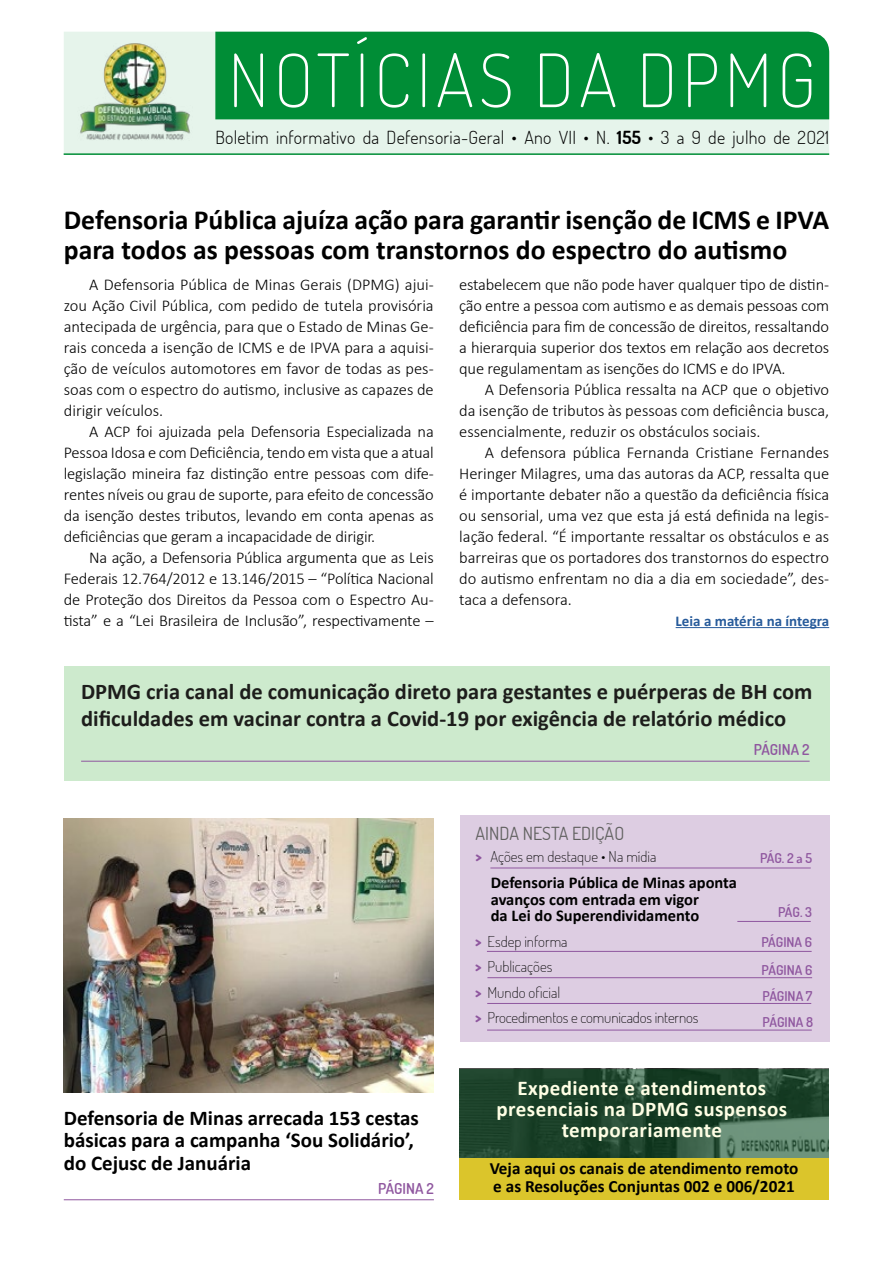
<style>
.page{position:relative;width:893px;height:1263px;background:#fff}
.page>*{position:absolute;margin:0;border:0;box-sizing:border-box;transform-origin:0 0}
.t1{font:200 73.5px "Dosis";letter-spacing:.065em;color:#fff}
.t2{font:700 27.75px/30px "Calibri";color:#000}
.t3{font:700 22.5px/27px "Calibri";color:#1d1d1b}
.t4{font:700 21px/22.5px "Calibri";color:#000}
.t5{font:700 21px/21px "Calibri";letter-spacing:.02em;color:#ffffe5;text-align:center}
.t6{font:300 18px "Dosis";letter-spacing:.015em;color:#000}
.t7{font:18px "Dosis";color:#616160}
.t8{font:700 17.25px/17.2px "Calibri";color:#000}
.t9{font:300 16.5px/21px "Calibri";letter-spacing:-.01em;color:#000;text-align:justify}
.t10{font:700 16.5px/16.5px "Calibri";color:#000}
.t11{font:200 15px/25.5px "Dosis";color:#000}
.t12{font:700 15px "Calibri";color:#275b9b}
.t13{font:600 15px "Dosis";color:#8f579f}
.t14{font:600 13.5px "Dosis";color:#8f579f}
.s1{font-weight:700}
.s2{font-weight:800;color:#8f579f}
</style>
<div class="page">
<div style="left:64px;top:666px;width:765px;height:114px;background:#cdeacd"></div>
<div style="left:64px;top:32px;width:765px;height:121px;background:#e6f4eb"></div>
<img style="left:78px;top:34px;width:115px;height:114px">
<div style="left:215px;top:32px;width:614px;height:87px;background:#008d36"></div>
<hr style="left:64px;top:153px;width:765px;height:2px;background:#008d36">
<div style="left:460px;top:816px;width:369px;height:226px;background:#ddcde2"></div>
<hr style="left:487px;top:1003px;width:324px;height:1px;background:#8f579f">
<hr style="left:487px;top:951px;width:325px;height:1px;background:#8f579f">
<hr style="left:487px;top:977px;width:325px;height:1px;background:#8f579f">
<svg style="left:459px;top:1069px;width:370px;height:89px;background:#264c34"></svg>
<div style="left:459px;top:1158px;width:370px;height:41px;background:#dbc52b"></div>
<hr style="left:81px;top:761px;width:729px;height:1px;background:#8f579f">
<hr style="left:490px;top:868px;width:321px;height:1px;background:#8f579f">
<hr style="left:64px;top:1199px;width:370px;height:1px;background:#8f579f">
<hr style="left:676px;top:627px;width:153px;height:1px;background:#275b9b">
<img style="left:64px;top:819px;width:370px;height:274px">
<hr style="left:737px;top:921px;width:74px;height:1px;background:#8f579f">
<hr style="left:487px;top:1030px;width:325px;height:1px;background:#8f579f">
<h1 class="t1" style="left:228px;top:32px;width:589px">NOTÍCIAS DA DPMG</h1>
<p class="t6" style="left:215px;top:126px;width:615px">Boletim informativo da Defensoria-Geral • Ano VII • N. <span class="s1">155</span> • 3 a 9 de julho de 2O21</p>
<h2 class="t2" style="left:64px;top:205px;width:767px">Defensoria Pública ajuíza ação para garantir isenção de ICMS e IPVA para todos as pessoas com transtornos do espectro do autismo</h2>
<p class="t9" style="left:459px;top:274px;width:371px">estabelecem que não pode haver qualquer tipo de distin&shy;ção entre a pessoa com autismo e as demais pessoas com deficiência para fim de concessão de direitos, ressaltando a hierarquia superior dos textos em relação aos decretos que regulamentam as isenções do ICMS e do IPVA.</p>
<p class="t9" style="left:459px;top:379px;width:371px;text-indent:26px">A Defensoria Pública ressalta na ACP que o objetivo da isenção de tributos às pessoas com deficiência busca, essencialmente, reduzir os obstáculos sociais.</p>
<p class="t9" style="left:459px;top:442px;width:371px;text-indent:26px">A defensora pública Fernanda Cristiane Fernandes Heringer Milagres, uma das autoras da ACP, ressalta que é importante debater não a questão da deficiência física ou sensorial, uma vez que esta já está definida na legis&shy;lação federal. “É importante ressaltar os obstáculos e as barreiras que os portadores dos transtornos do espectro do autismo enfrentam no dia a dia em sociedade”, des&shy;taca a defensora.</p>
<p class="t12" style="left:676px;top:611px;width:155px">Leia a matéria na íntegra</p>
<p class="t9" style="left:64px;top:274px;width:371px;text-indent:26px">A Defensoria Pública de Minas Gerais (DPMG) ajui&shy;zou Ação Civil Pública, com pedido de tutela provisória antecipada de urgência, para que o Estado de Minas Ge&shy;rais conceda a isenção de ICMS e de IPVA para a aquisi&shy;ção de veículos automotores em favor de todas as pes&shy;soas com o espectro do autismo, inclusive as capazes de dirigir veículos.</p>
<p class="t9" style="left:64px;top:421px;width:371px;text-indent:26px">A ACP foi ajuizada pela Defensoria Especializada na Pessoa Idosa e com Deficiência, tendo em vista que a atual legislação mineira faz distinção entre pessoas com dife&shy;rentes níveis ou grau de suporte, para efeito de concessão da isenção destes tributos, levando em conta apenas as deficiências que geram a incapacidade de dirigir.</p>
<p class="t9" style="left:64px;top:547px;width:371px;text-indent:26px">Na ação, a Defensoria Pública argumenta que as Leis Federais 12.764/2012 e 13.146/2015 – “Política Nacional de Proteção dos Direitos da Pessoa com o Espectro Au&shy;tista” e a “Lei Brasileira de Inclusão”, respectivamente –</p>
<h3 class="t3" style="left:81px;top:678px;width:733px">DPMG cria canal de comunicação direto para gestantes e puérperas de BH com dificuldades em vacinar contra a Covid-19 por exigência de relatório médico</h3>
<p class="t4" style="left:64px;top:1107px;width:357px">Defensoria de Minas arrecada 153 cestas básicas para a campanha ‘Sou Solidário’, do Cejusc de Januária</p>
<p class="t13" style="left:378px;top:1179px;width:57px">PÁGINA 2</p>
<p class="t13" style="left:754px;top:740px;width:57px">PÁGINA 2</p>
<p class="t7" style="left:475px;top:822px;width:150px">AINDA NESTA EDIÇÃO</p>
<p class="t11" style="left:475px;top:843px;width:182px"><span class="s2">&gt;</span> Ações em destaque • Na mídia</p>
<p class="t10" style="left:491px;top:874px;width:248px">Defensoria Pública de Minas aponta avanços com entrada em vigor<br>da Lei do Superendividamento</p>
<p class="t11" style="left:475px;top:928px;width:225px"><span class="s2">&gt;</span> Esdep informa<br><span class="s2">&gt;</span> Publicações<br><span class="s2">&gt;</span> Mundo oficial<br><span class="s2">&gt;</span> Procedimentos e comunicados internos</p>
<p class="t14" style="left:760px;top:850px;width:54px">PÁG. 2 a 5</p>
<p class="t14" style="left:778px;top:903px;width:35px">PÁG. 3</p>
<p class="t14" style="left:761px;top:934px;width:52px">PÁGINA 6</p>
<p class="t14" style="left:762px;top:961px;width:52px">PÁGINA 6</p>
<p class="t14" style="left:762px;top:987px;width:51px">PÁGINA 7</p>
<p class="t14" style="left:763px;top:1013px;width:52px">PÁGINA 8</p>
<p class="t5" style="left:496px;top:1078px;width:292px">Expediente e atendimentos presenciais na DPMG suspensos temporariamente</p>
<p class="t8" style="left:490px;top:1160px;width:310px">Veja aqui os canais de atendimento remoto e as Resoluções Conjuntas 002 e 006/2021</p>
</div>
